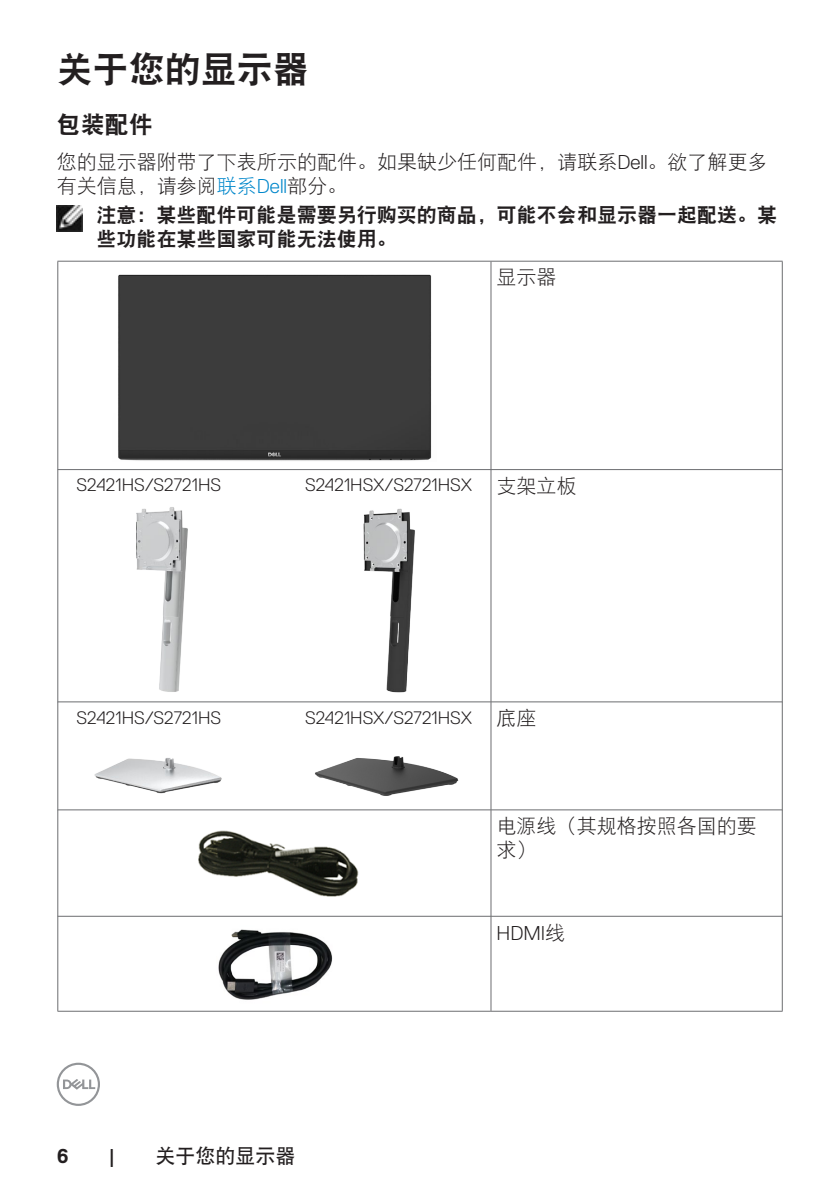
<style>
.page{position:relative;width:840px;height:1191px;background:#fff}
.page>*{position:absolute;margin:0;border:0;box-sizing:border-box;transform-origin:0 0}
.Head1{font:36px "DFP Hei W9";color:#231f20}
.Head2{font:24px "DFP Hei W9";color:#231f20}
.Paragraph{font:20px/24px "DFP Hei W3";color:#231f20}
.t1{font:20px/24px "DFP Hei W9";color:#231f20}
.Table_Paragraph{font:20px/24px "DFP Hei W3";color:#231f20}
.Page_No_L{font:20px "DFP Hei W7";color:#231f20}
.Table_Paragraph-2{font:300 20px "Dell Replica";color:#231f20}
.Page_No_L-2{font:700 20px "Dell Replica";color:#231f20}
.Page_No_L-3{font:20px "Dell Replica";color:#231f20}
.Table_Paragraph-3{font:300 18px "Dell Replica";color:#231f20}
.s1{font-family:"Dell Replica";font-weight:300}
.s2{color:#0087cb}
.s3{font-family:"Dell Replica";font-weight:300;color:#0087cb}
.s4{font-family:"DFP Hei W3";font-weight:400}
</style>
<div class="page">
<svg style="left:57px;top:1062px;width:43px;height:44px"></svg>
<img style="left:57px;top:206px;width:25px;height:25px">
<hr style="left:57px;top:261px;width:1px;height:208px;background:#6c6d70">
<hr style="left:57px;top:261px;width:433px;height:1px;background:#6c6d70">
<hr style="left:490px;top:261px;width:1px;height:208px;background:#6c6d70">
<hr style="left:781px;top:261px;width:1px;height:208px;background:#6c6d70">
<hr style="left:490px;top:261px;width:292px;height:1px;background:#6c6d70">
<hr style="left:781px;top:469px;width:1px;height:233px;background:#6c6d70">
<hr style="left:490px;top:469px;width:292px;height:1px;background:#6c6d70">
<hr style="left:781px;top:702px;width:1px;height:108px;background:#6c6d70">
<hr style="left:490px;top:701px;width:292px;height:1px;background:#6c6d70">
<hr style="left:57px;top:810px;width:1px;height:106px;background:#6c6d70">
<hr style="left:57px;top:469px;width:434px;height:1px;background:#6c6d70">
<hr style="left:57px;top:469px;width:1px;height:233px;background:#6c6d70">
<hr style="left:490px;top:470px;width:1px;height:231px;background:#6c6d70">
<hr style="left:57px;top:701px;width:434px;height:1px;background:#6c6d70">
<hr style="left:57px;top:702px;width:1px;height:108px;background:#6c6d70">
<hr style="left:490px;top:702px;width:1px;height:107px;background:#6c6d70">
<hr style="left:57px;top:809px;width:434px;height:1px;background:#6c6d70">
<hr style="left:490px;top:810px;width:1px;height:106px;background:#6c6d70">
<hr style="left:781px;top:810px;width:1px;height:106px;background:#6c6d70">
<hr style="left:490px;top:809px;width:292px;height:1px;background:#6c6d70">
<hr style="left:57px;top:916px;width:1px;height:95px;background:#6c6d70">
<hr style="left:57px;top:916px;width:434px;height:1px;background:#6c6d70">
<hr style="left:490px;top:916px;width:1px;height:95px;background:#6c6d70">
<hr style="left:781px;top:916px;width:1px;height:95px;background:#6c6d70">
<hr style="left:490px;top:916px;width:292px;height:1px;background:#6c6d70">
<hr style="left:57px;top:1011px;width:433px;height:1px;background:#6c6d70">
<hr style="left:490px;top:1011px;width:292px;height:1px;background:#6c6d70">
<img style="left:118px;top:274px;width:314px;height:187px">
<img style="left:136px;top:507px;width:52px;height:185px">
<img style="left:363px;top:508px;width:52px;height:185px">
<img style="left:94px;top:758px;width:128px;height:36px">
<img style="left:315px;top:756px;width:143px;height:40px">
<img style="left:198px;top:830px;width:161px;height:67px">
<img style="left:218px;top:929px;width:114px;height:71px">
<p class="Head1" style="left:57px;top:49px;width:253px">关于您的显示器</p>
<p class="Head2" style="left:57px;top:112px;width:97px">包装配件</p>
<p class="Paragraph" style="left:57px;top:149px;width:712px">您的显示器附带了下表所示的配件。如果缺少任何配件，请联系<span class="s1">Dell</span>。欲了解更多有关信息，请参阅<span class="s2">联系</span><span class="s3">Dell</span>部分。</p>
<p class="t1" style="left:96px;top:203px;width:681px">注意：某些配件可能是需要另行购买的商品，可能不会和显示器一起配送。某些功能在某些国家可能无法使用。</p>
<p class="Table_Paragraph" style="left:496px;top:265px;width:61px">显示器</p>
<p class="Table_Paragraph-3" style="left:76px;top:475px;width:146px">S2421HS/S2721HS</p>
<p class="Table_Paragraph-3" style="left:305px;top:475px;width:168px">S2421HSX/S2721HSX</p>
<p class="Table_Paragraph" style="left:496px;top:473px;width:81px">支架立板</p>
<p class="Table_Paragraph-3" style="left:76px;top:707px;width:146px">S2421HS/S2721HS</p>
<p class="Table_Paragraph-3" style="left:305px;top:707px;width:168px">S2421HSX/S2721HSX</p>
<p class="Table_Paragraph" style="left:496px;top:705px;width:41px">底座</p>
<p class="Table_Paragraph" style="left:496px;top:813px;width:261px">电源线（其规格按照各国的要求）</p>
<p class="Page_No_L-2" style="left:57px;top:1144px;width:13px">6</p>
<p class="Page_No_L-3" style="left:108px;top:1144px;width:8px">|</p>
<p class="Page_No_L" style="left:155px;top:1144px;width:141px">关于您的显示器</p>
<p class="Table_Paragraph-2" style="left:496px;top:921px;width:70px">HDMI<span class="s4">线</span></p>
</div>
